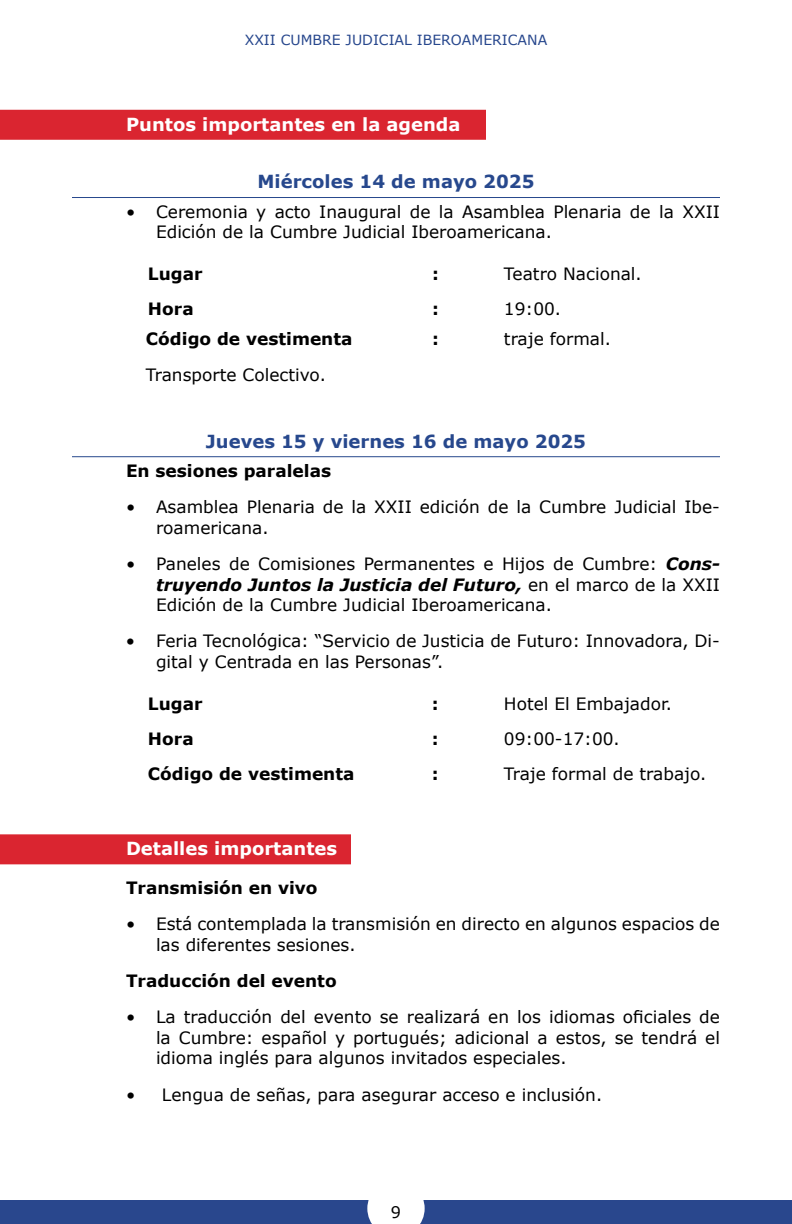
<style>
.page{position:relative;width:792px;height:1224px;background:#fff}
.page>*{position:absolute;margin:0;border:0;box-sizing:border-box;transform-origin:0 0}
.t1{font:700 18px "Verdana";color:#27488d}
.t2{font:700 18px "Verdana";color:#fff}
.t3{font:17px/20.4px "Verdana";color:#000}
.t4{font:700 17px "Verdana";color:#000}
.t5{font:16px "Verdana";color:#000}
.t6{font:14px "Verdana";color:#27478d}
.s1{font-weight:700;font-style:italic}
</style>
<div class="page">
<div style="left:0;top:1201px;width:792px;height:23px;background:#29478d"></div>
<svg style="left:367px;top:1200px;width:58px;height:24px"></svg>
<div style="left:0;top:110px;width:486px;height:30px;background:#da2530"></div>
<hr style="left:72px;top:197px;width:648px;height:1px;background:#27488d">
<hr style="left:72px;top:456px;width:648px;height:1px;background:#27488d">
<div style="left:0;top:834px;width:351px;height:30px;background:#da2530"></div>
<p class="t6" style="left:245px;top:30px;width:304px">XXII CUMBRE JUDICIAL IBEROAMERICANA</p>
<p class="t2" style="left:126px;top:111px;width:336px">Puntos importantes en la agenda</p>
<p class="t1" style="left:258px;top:169px;width:278px">Miércoles 14 de mayo 2025</p>
<p class="t3" style="left:156px;top:201px;width:566px;text-indent:-30px">• Ceremonia y acto Inaugural de la Asamblea Plenaria de la XXII<br>Edición de la Cumbre Judicial Iberoamericana.</p>
<p class="t4" style="left:148px;top:262px;width:56px">Lugar</p>
<p class="t4" style="left:432px;top:262px;width:8px">:</p>
<p class="t3" style="left:504px;top:264px;width:139px">Teatro Nacional.</p>
<p class="t4" style="left:148px;top:297px;width:47px">Hora</p>
<p class="t4" style="left:432px;top:297px;width:8px">:</p>
<p class="t3" style="left:504px;top:299px;width:59px">19:00.</p>
<p class="t4" style="left:146px;top:326px;width:208px">Código de vestimenta</p>
<p class="t4" style="left:432px;top:326px;width:8px">:</p>
<p class="t3" style="left:504px;top:328px;width:109px">traje formal.</p>
<p class="t3" style="left:146px;top:364px;width:182px">Transporte Colectivo.</p>
<p class="t1" style="left:206px;top:428px;width:382px">Jueves 15 y viernes 16 de mayo 2025</p>
<p class="t4" style="left:126px;top:459px;width:207px">En sesiones paralelas</p>
<p class="t3" style="left:156px;top:497px;width:566px;text-indent:-30px">• Asamblea Plenaria de la XXII edición de la Cumbre Judicial Ibe&shy;roamericana.</p>
<p class="t3" style="left:156px;top:554px;width:566px;text-align:justify;text-indent:-30px">• Paneles de Comisiones Permanentes e Hijos de Cumbre: <span class="s1">Cons&shy;truyendo Juntos la Justicia del Futuro,</span> en el marco de la XXII Edición de la Cumbre Judicial Iberoamericana.</p>
<p class="t3" style="left:156px;top:631px;width:566px;text-indent:-30px">• Feria Tecnológica: “Servicio de Justicia de Futuro: Innovadora, Di&shy;gital y Centrada en las Personas”.</p>
<p class="t4" style="left:148px;top:692px;width:56px">Lugar</p>
<p class="t4" style="left:432px;top:692px;width:8px">:</p>
<p class="t3" style="left:504px;top:693px;width:170px">Hotel El Embajador.</p>
<p class="t4" style="left:148px;top:727px;width:47px">Hora</p>
<p class="t4" style="left:432px;top:727px;width:8px">:</p>
<p class="t3" style="left:504px;top:728px;width:117px">09:00-17:00.</p>
<p class="t4" style="left:148px;top:762px;width:208px">Código de vestimenta</p>
<p class="t4" style="left:432px;top:762px;width:8px">:</p>
<p class="t3" style="left:504px;top:763px;width:204px">Traje formal de trabajo.</p>
<p class="t2" style="left:126px;top:836px;width:213px">Detalles importantes</p>
<p class="t4" style="left:126px;top:876px;width:193px">Transmisión en vivo</p>
<p class="t3" style="left:156px;top:914px;width:566px;text-indent:-30px">• Está contemplada la transmisión en directo en algunos espacios de las diferentes sesiones.</p>
<p class="t4" style="left:126px;top:969px;width:212px">Traducción del evento</p>
<p class="t3" style="left:156px;top:1007px;width:565px;text-align:justify;text-indent:-30px">• La traducción del evento se realizará en los idiomas oficiales de la Cumbre: español y portugués; adicional a estos, se tendrá el idioma inglés para algunos invitados especiales.</p>
<p class="t3" style="left:126px;top:1084px;width:478px">• Lengua de señas, para asegurar acceso e inclusión.</p>
<p class="t5" style="left:391px;top:1202px;width:12px">9</p>
</div>
